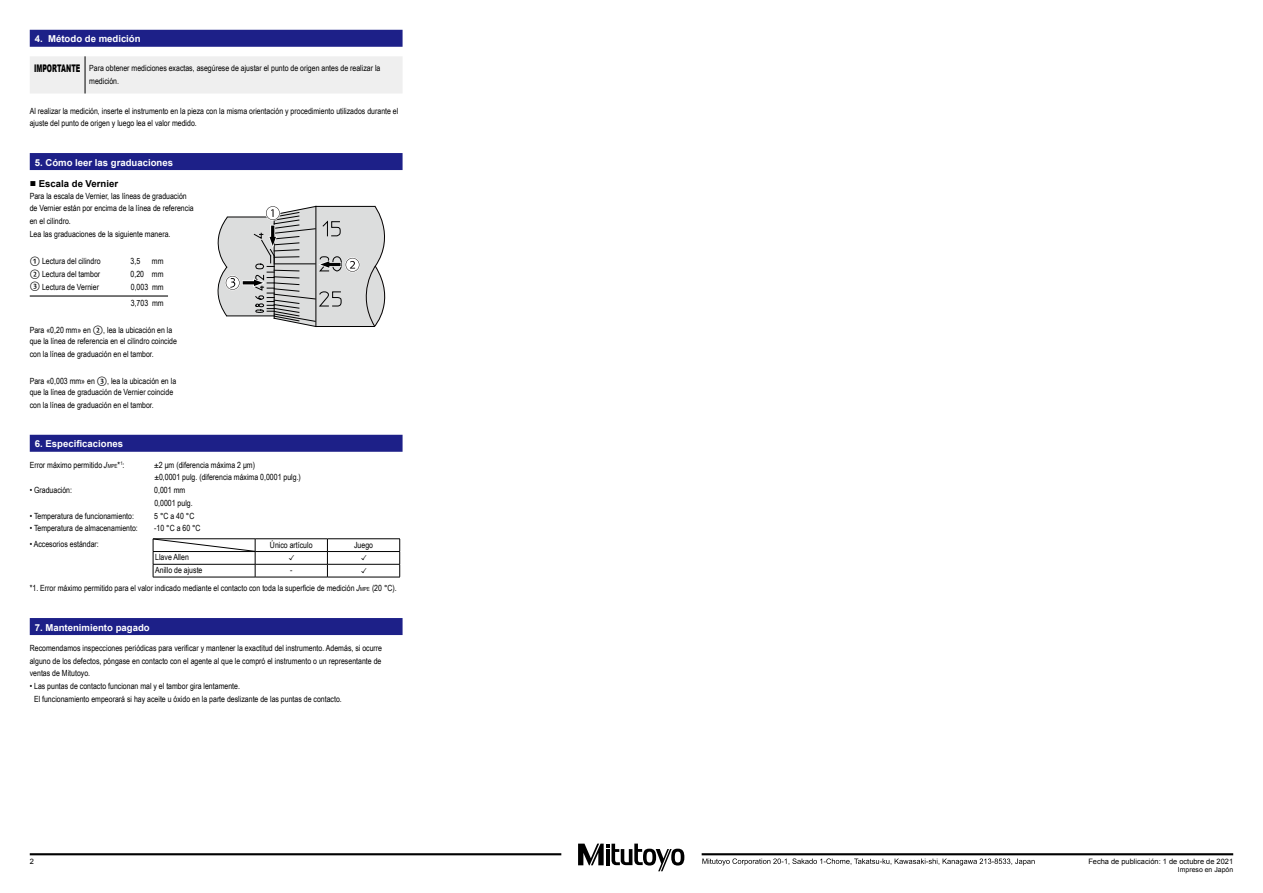
<style>
.page{position:relative;width:1263px;height:893px;background:#fff}
.page>*{position:absolute;margin:0;border:0;box-sizing:border-box;transform-origin:0 0}
.t1{font:11.7px "Candara";color:#000}
.t2{font:900 10.5px "Arial";color:#000;scale:.6 1}
.t3{font:700 9.6px "Arial";color:#fff}
.t4{font:700 9.6px "Arial";color:#000}
.t5{font:8.55px/12.8px "Arial Narrow";color:#000}
.t6{font:8.55px "Koz Go Pr 6 N";color:#000}
.t7{font:7.5px "Arial";color:#000}
.t8{font:6.9px "Arial";color:#000}
.t9{font:5.55px "Arial Narrow";color:#000}
.t10{font:4.95px "Arial Narrow";color:#000}
.s1{font-size:10.65px}
.s2{font-style:italic;font-size:8.55px}
</style>
<div class="page">
<svg style="left:578px;top:844px;width:106px;height:27px"></svg>
<hr style="left:30px;top:853px;width:531px;height:2px;background:#000">
<hr style="left:702px;top:853px;width:531px;height:2px;background:#000">
<svg style="left:702px;top:858px;width:333px;height:7px"></svg>
<div style="left:30px;top:30px;width:373px;height:17px;background:#1d2088"></div>
<div style="left:30px;top:153px;width:373px;height:17px;background:#1d2088"></div>
<hr style="left:30px;top:295px;width:138px;height:2px;background:#000">
<div style="left:30px;top:435px;width:373px;height:17px;background:#1d2088"></div>
<div style="left:30px;top:618px;width:373px;height:17px;background:#1d2088"></div>
<div style="left:30px;top:56px;width:372px;height:38px;background:#efefef"></div>
<hr style="left:85px;top:56px;width:1px;height:38px;background:#000">
<hr style="left:153px;top:538px;width:102px;height:1px;background:#000">
<hr style="left:255px;top:538px;width:72px;height:1px;background:#000">
<hr style="left:327px;top:538px;width:73px;height:1px;background:#000">
<hr style="left:255px;top:551px;width:72px;height:1px;background:#000">
<hr style="left:327px;top:551px;width:73px;height:1px;background:#000">
<hr style="left:255px;top:564px;width:72px;height:1px;background:#000">
<hr style="left:327px;top:564px;width:73px;height:1px;background:#000">
<svg style="left:327px;top:539px;width:1px;height:38px"></svg>
<svg style="left:399px;top:539px;width:1px;height:38px"></svg>
<hr style="left:153px;top:577px;width:102px;height:1px;background:#000">
<hr style="left:255px;top:577px;width:72px;height:1px;background:#000">
<hr style="left:327px;top:577px;width:73px;height:1px;background:#000">
<svg style="left:153px;top:539px;width:103px;height:38px"></svg>
<svg style="left:217px;top:205px;width:169px;height:122px;background:#cacbcb"></svg>
<p class="t3" style="left:48px;top:33px;width:94px">Método de medición</p>
<p class="t3" style="left:35px;top:33px;width:9px">4.</p>
<p class="t2" style="left:34px;top:61px;width:79px">IMPORTANTE</p>
<p class="t5" style="left:89px;top:61px;width:293px">Para obtener mediciones exactas, asegúrese de ajustar el punto de origen antes de realizar la</p>
<p class="t5" style="left:89px;top:74px;width:31px">medición.</p>
<p class="t5" style="left:30px;top:104px;width:370px">Al realizar la medición, inserte el instrumento en la pieza con la misma orientación y procedimiento utilizados durante el ajuste del punto de origen y luego lea el valor medido.</p>
<p class="t3" style="left:35px;top:156px;width:140px">5. Cómo leer las graduaciones</p>
<p class="t4" style="left:30px;top:178px;width:90px"><span class="s1">■</span> Escala de Vernier</p>
<p class="t5" style="left:30px;top:189px;width:165px">Para la escala de Vernier, las líneas de graduación de Vernier están por encima de la línea de referencia en el cilindro.<br>Lea las graduaciones de la siguiente manera.</p>
<p class="t5" style="left:152px;top:254px;width:13px">mm</p>
<h1 class="t1" style="left:30px;top:254px;width:12px">①</h1>
<p class="t5" style="left:131px;top:254px;width:11px">3,5</p>
<p class="t5" style="left:42px;top:254px;width:60px">Lectura del cilindro</p>
<h1 class="t1" style="left:30px;top:266px;width:12px">②</h1>
<p class="t5" style="left:42px;top:267px;width:60px">Lectura del tambor</p>
<p class="t5" style="left:131px;top:267px;width:15px">0,20</p>
<p class="t5" style="left:152px;top:267px;width:13px">mm</p>
<h1 class="t1" style="left:30px;top:279px;width:12px">③</h1>
<p class="t5" style="left:42px;top:280px;width:58px">Lectura de Vernier</p>
<p class="t5" style="left:131px;top:280px;width:19px">0,003</p>
<p class="t5" style="left:152px;top:280px;width:13px">mm</p>
<p class="t5" style="left:131px;top:296px;width:19px">3,703</p>
<p class="t5" style="left:103px;top:323px;width:71px">, lea la ubicación en la</p>
<p class="t5" style="left:152px;top:296px;width:13px">mm</p>
<h1 class="t1" style="left:93px;top:323px;width:12px">②</h1>
<p class="t5" style="left:30px;top:324px;width:149px;line-height:11.1px">Para «0,20 mm» en<br>que la línea de referencia en el cilindro coincide</p>
<p class="t5" style="left:30px;top:347px;width:126px">con la línea de graduación en el tambor.</p>
<p class="t5" style="left:107px;top:374px;width:71px">, lea la ubicación en la</p>
<h1 class="t1" style="left:97px;top:374px;width:12px">③</h1>
<p class="t5" style="left:30px;top:375px;width:145px;line-height:11.1px">Para «0,003 mm» en<br>que la línea de graduación de Vernier coincide</p>
<p class="t5" style="left:30px;top:398px;width:126px">con la línea de graduación en el tambor.</p>
<p class="t3" style="left:35px;top:437px;width:90px">6. Especificaciones</p>
<p class="t5" style="left:118px;top:458px;width:8px">* :</p>
<p class="t5" style="left:30px;top:458px;width:74px">Error máximo permitido</p>
<p class="t10" style="left:120px;top:459px;width:4px">1</p>
<p class="t5" style="left:154px;top:458px;width:148px">±2 μm (diferencia máxima 2 μm(<br>±0,0001 pulg (. diferencia máxima 0,0001 pulg (.<br>0,001 mm</p>
<p class="t9" style="left:104px;top:462px;width:15px"><span class="s2">J</span>MPE</p>
<p class="t5" style="left:30px;top:483px;width:44px">• Graduación:</p>
<p class="t5" style="left:30px;top:509px;width:106px">• Temperatura de funcionamiento:</p>
<p class="t5" style="left:30px;top:522px;width:110px">• Temperatura de almacenamiento:</p>
<p class="t5" style="left:30px;top:537px;width:71px">• Accesorios estándar:</p>
<p class="t5" style="left:154px;top:496px;width:42px">0,0001 pulg.<br>aC°5 4 0 C°</p>
<p class="t5" style="left:154px;top:522px;width:48px">- 1 0 aC° 6 0 C°</p>
<p class="t5" style="left:155px;top:551px;width:35px">Llave Allen</p>
<p class="t5" style="left:155px;top:563px;width:49px">Anillo de ajuste</p>
<p class="t5" style="left:270px;top:538px;width:44px">Único artículo</p>
<p class="t5" style="left:354px;top:538px;width:20px">Juego</p>
<p class="t6" style="left:287px;top:553px;width:10px">✓</p>
<p class="t6" style="left:359px;top:553px;width:10px">✓</p>
<p class="t5" style="left:290px;top:563px;width:4px">-</p>
<p class="t6" style="left:359px;top:566px;width:10px">✓</p>
<p class="t5" style="left:30px;top:582px;width:326px">*1. Error máximo permitido para el valor indicado mediante el contacto con toda la superficie de medición</p>
<p class="t3" style="left:35px;top:621px;width:116px">7. Mantenimiento pagado</p>
<p class="t5" style="left:30px;top:641px;width:354px;text-align:justify">Recomendamos inspecciones periódicas para verificar y mantener la exactitud del instrumento. Además, si ocurre alguno de los defectos, póngase en contacto con el agente al que le compró el instrumento o un representante de ventas de Mitutoyo.</p>
<p class="t5" style="left:34px;top:679px;width:309px;text-indent:-4px">• Las puntas de contacto funcionan mal y el tambor gira lentamente.<br>El funcionamiento empeorará si hay aceite u óxido en la parte deslizante de las puntas de contacto.</p>
<p class="t5" style="left:372px;top:582px;width:26px">( 2 0 . (C°</p>
<p class="t9" style="left:356px;top:585px;width:15px"><span class="s2">J</span>MPE</p>
<p class="t7" style="left:30px;top:856px;width:6px">2</p>
<p class="t7" style="left:1088px;top:856px;width:146px">Fecha de publicación 1: de octubre de 2021</p>
<p class="t8" style="left:1178px;top:865px;width:57px">Impreso en Japón</p>
</div>
